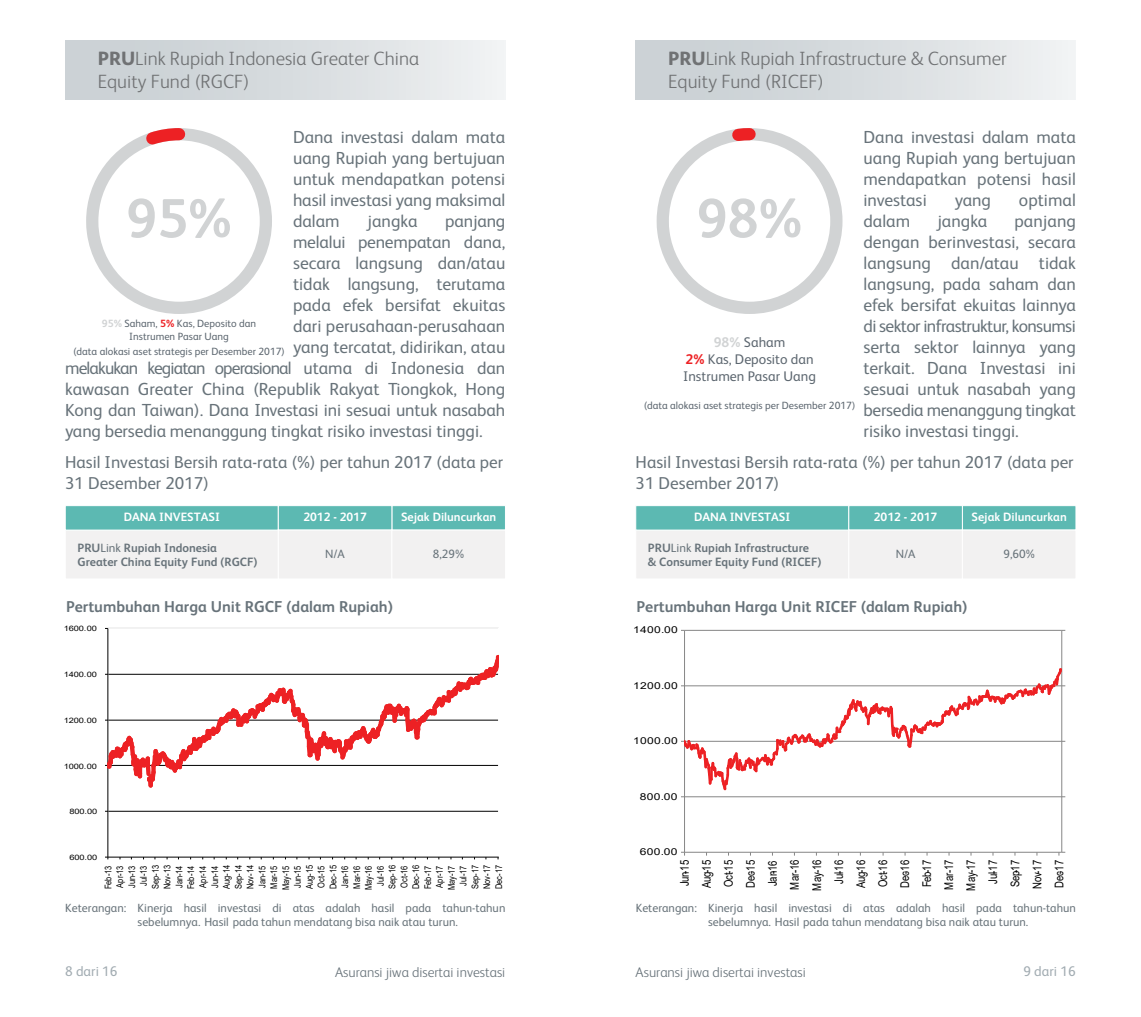
<style>
.page{position:relative;width:1141px;height:1017px;background:#fff}
.page>*{position:absolute;margin:0;border:0;box-sizing:border-box;transform-origin:0 0}
.t1{font:700 55.12px "FS Albert Pro";color:#d1d3d4}
.t2{font:300 19.25px/23.1px "FS Albert Pro";color:#707274}
.t3{font:17.5px/21px "FS Albert Pro";color:#68737a;text-align:justify}
.t4{font:17.5px "FS Albert Pro";letter-spacing:-.05em;color:#68737a}
.t5{font:17.32px/20.7px "FS Albert Pro";color:#68737a}
.t6{font:700 15.75px "FS Albert Pro";color:#68737a}
.t7{font:300 14px "FS Albert Pro";color:#68737a}
.t8{font:14px/16.8px "FS Albert Pro";color:#5d6770;text-align:center}
.t9{font:14px "FS Albert Pro";color:#a2acb2}
.t10{font:12.08px/22.1px "Arial";letter-spacing:.005em;color:#010101;text-align:center;scale:.79 1}
.t11{font:700 12.08px/14.5px "FS Albert Pro";color:#68737a}
.t12{font:700 12.08px "FS Albert Pro";color:#fff}
.t13{font:12.08px "FS Albert Pro";color:#68737a}
.t14{font:11.9px/14.3px "FS Albert Pro";color:#68737a}
.t15{font:10.5px/12.6px "FS Albert Pro";color:#5d6770;text-align:center}
.t16{font:9.45px "Arial";letter-spacing:.02em;color:#010101;scale:1.27 1}
.t17{font:9.28px/11.9px "Arial";letter-spacing:-.015em;color:#010101;text-align:center;scale:.8 1}
.t18{font:7.52px "Arial";letter-spacing:-.015em;color:#010101;scale:1.24 1}
.s1{font-weight:800}
.s2{font-weight:700;color:#d1d3d4}
.s3{font-weight:700;color:#ed2124}
.s4{font-weight:400}
</style>
<div class="page">
<div style="left:635px;top:530px;width:214px;height:49px;background:#f2f1f1"></div>
<div style="left:635px;top:505px;width:214px;height:25px;background:#5cb9b2;border:1px solid #fff"></div>
<div style="left:962px;top:505px;width:114px;height:25px;background:#5cb9b2;border:1px solid #fff"></div>
<div style="left:848px;top:505px;width:115px;height:25px;background:#5cb9b2;border:1px solid #fff"></div>
<div style="left:848px;top:530px;width:115px;height:49px;background:#f2f1f1"></div>
<div style="left:962px;top:530px;width:114px;height:49px;background:#f2f1f1"></div>
<hr style="left:685px;top:630px;width:377px;height:1px;background:#868686">
<hr style="left:1061px;top:630px;width:1px;height:222px;background:#868686">
<hr style="left:684px;top:630px;width:1px;height:222px;background:#868686">
<hr style="left:685px;top:852px;width:377px;height:1px;background:#868686">
<svg style="left:1058px;top:852px;width:7px;height:4px"></svg>
<svg style="left:681px;top:668px;width:384px;height:129px"></svg>
<div style="left:636px;top:40px;width:440px;height:60px;background:linear-gradient(to right,#c5ccd1,#eef0f1)"></div>
<svg style="left:656px;top:128px;width:187px;height:186px"></svg>
<div style="left:65px;top:530px;width:214px;height:49px;background:#f2f1f1"></div>
<div style="left:65px;top:505px;width:214px;height:25px;background:#5cb9b2;border:1px solid #fff"></div>
<div style="left:391px;top:505px;width:115px;height:25px;background:#5cb9b2;border:1px solid #fff"></div>
<div style="left:278px;top:505px;width:114px;height:25px;background:#5cb9b2;border:1px solid #fff"></div>
<div style="left:278px;top:530px;width:114px;height:49px;background:#f2f1f1"></div>
<div style="left:391px;top:530px;width:115px;height:49px;background:#f2f1f1;border:1px solid #fff"></div>
<hr style="left:108px;top:811px;width:391px;height:1px;background:#010101">
<hr style="left:498px;top:628px;width:1px;height:229px;background:#fff">
<hr style="left:107px;top:628px;width:1px;height:229px;background:#010101">
<hr style="left:108px;top:857px;width:391px;height:1px;background:#010101">
<svg style="left:105px;top:654px;width:394px;height:132px"></svg>
<div style="left:65px;top:40px;width:440px;height:60px;background:linear-gradient(to right,#c5ccd1,#edf0f1)"></div>
<svg style="left:86px;top:128px;width:186px;height:186px"></svg>
<p class="t2" style="left:98px;top:45px;width:323px"><span class="s1">PRU</span>Link Rupiah Indonesia Greater China<br>Equity Fund (RGCF)</p>
<p class="t3" style="left:293px;top:125px;width:214px">Dana investasi dalam mata uang Rupiah yang bertujuan untuk mendapatkan potensi hasil investasi yang maksimal dalam</p>
<h1 class="t1" style="left:126px;top:180px;width:107px">95%</h1>
<p class="t3" style="left:368px;top:209px;width:51px">jangka</p>
<p class="t3" style="left:445px;top:209px;width:62px">panjang</p>
<p class="t3" style="left:293px;top:230px;width:214px">melalui penempatan dana,</p>
<p class="t3" style="left:293px;top:251px;width:214px">secara langsung dan/atau</p>
<p class="t3" style="left:293px;top:272px;width:214px">tidak langsung, terutama</p>
<p class="t3" style="left:293px;top:293px;width:214px">pada efek bersifat ekuitas</p>
<p class="t3" style="left:293px;top:314px;width:214px">dari perusahaan-perusahaan</p>
<p class="t3" style="left:293px;top:335px;width:214px">yang tercatat, didirikan, atau</p>
<p class="t4" style="left:65px;top:356px;width:442px">melakukan kegiatan operasional utama di Indonesia dan</p>
<p class="t3" style="left:65px;top:377px;width:442px">kawasan Greater China (Republik Rakyat Tiongkok, Hong</p>
<p class="t3" style="left:65px;top:398px;width:442px">Kong dan Taiwan). Dana Investasi ini sesuai untuk nasabah</p>
<p class="t3" style="left:65px;top:419px;width:419px">yang bersedia menanggung tingkat risiko investasi tinggi.</p>
<p class="t15" style="left:102px;top:317px;width:156px"><span class="s2">95%</span> Saham, <span class="s3">5%</span> Kas, Deposito dan<br>Instrumen Pasar Uang</p>
<p class="t15" style="left:73px;top:344px;width:213px">(data alokasi aset strategis per Desember 2017)</p>
<p class="t2" style="left:668px;top:45px;width:340px"><span class="s1">PRU</span>Link Rupiah Infrastructure &amp; Consumer<br>Equity Fund (RICEF)</p>
<p class="t3" style="left:863px;top:125px;width:214px">Dana investasi dalam mata uang Rupiah yang bertujuan mendapatkan potensi hasil investasi</p>
<p class="t3" style="left:955px;top:188px;width:38px">yang</p>
<p class="t3" style="left:1019px;top:188px;width:58px">optimal</p>
<h1 class="t1" style="left:697px;top:180px;width:107px">98%</h1>
<p class="t3" style="left:863px;top:209px;width:48px">dalam</p>
<p class="t3" style="left:937px;top:209px;width:51px">jangka</p>
<p class="t3" style="left:863px;top:209px;width:214px;text-indent:151px">panjang dengan berinvestasi, secara langsung dan/atau tidak langsung, pada saham dan efek bersifat ekuitas lainnya di sektor infrastruktur, konsumsi serta sektor lainnya yang terkait. Dana Investasi ini sesuai untuk nasabah yang bersedia menanggung tingkat risiko investasi tinggi.</p>
<p class="t8" style="left:683px;top:333px;width:134px"><span class="s2">98%</span> Saham<br><span class="s3">2%</span> Kas, Deposito dan<br>Instrumen Pasar Uang</p>
<p class="t15" style="left:644px;top:399px;width:213px">(data alokasi aset strategis per Desember 2017)</p>
<p class="t5" style="left:65px;top:451px;width:440px">Hasil Investasi Bersih rata-rata (%) per tahun 2017 (data per<br>31 Desember 2017)</p>
<p class="t5" style="left:636px;top:451px;width:440px">Hasil Investasi Bersih rata-rata (%) per tahun 2017 (data per<br>31 Desember 2017)</p>
<p class="t12" style="left:124px;top:509px;width:98px">DANA INVESTASI</p>
<p class="t12" style="left:303px;top:509px;width:65px">2012 - 2017</p>
<p class="t12" style="left:401px;top:509px;width:97px">Sejak Diluncurkan</p>
<p class="t13" style="left:325px;top:545px;width:21px">N/A</p>
<p class="t13" style="left:433px;top:545px;width:33px">8,29%</p>
<p class="t11" style="left:77px;top:540px;width:181px">PRU<span class="s4">Link</span> Rupiah Indonesia<br>Greater China Equity Fund (RGCF)</p>
<p class="t12" style="left:694px;top:509px;width:98px">DANA INVESTASI</p>
<p class="t12" style="left:874px;top:509px;width:65px">2012 - 2017</p>
<p class="t12" style="left:971px;top:509px;width:97px">Sejak Diluncurkan</p>
<p class="t13" style="left:896px;top:545px;width:21px">N/A</p>
<p class="t13" style="left:1003px;top:545px;width:33px">9,60%</p>
<p class="t11" style="left:648px;top:540px;width:175px">PRU<span class="s4">Link</span> Rupiah Infrastructure<br>&amp; Consumer Equity Fund (RICEF)</p>
<p class="t6" style="left:66px;top:596px;width:328px">Pertumbuhan Harga Unit RGCF (dalam Rupiah)</p>
<p class="t6" style="left:637px;top:596px;width:332px">Pertumbuhan Harga Unit RICEF (dalam Rupiah)</p>
<p class="t18" style="left:64px;top:624px;width:28px">1600.00</p>
<p class="t16" style="left:633px;top:623px;width:37px">1400.00</p>
<p class="t18" style="left:64px;top:669px;width:28px">1400.00</p>
<p class="t16" style="left:633px;top:679px;width:37px">1200.00</p>
<p class="t18" style="left:64px;top:715px;width:28px">1200.00</p>
<p class="t16" style="left:633px;top:734px;width:37px">1000.00</p>
<p class="t18" style="left:64px;top:761px;width:28px">1000.00</p>
<p class="t16" style="left:640px;top:790px;width:31px">800.00</p>
<p class="t18" style="left:69px;top:806px;width:24px">800.00</p>
<p class="t18" style="left:69px;top:852px;width:24px">600.00</p>
<p class="t17" style="left:102px;top:890px;width:33px;rotate:-90deg">Feb-13<br>Apr-13<br>Jun-13<br>Jul-13<br>Sep-13<br>Nov-13<br>Jan-14<br>Feb-14<br>Apr-14<br>Jun-14<br>Aug-14<br>Sep-14<br>Nov-14<br>Jan-15<br>Mar-15<br>May-15<br>Jun-15<br>Aug-15<br>Oct-15<br>Dec-15<br>Jan-16<br>Mar-16<br>May-16<br>Jul-16<br>Sep-16<br>Oct-16<br>Dec-16<br>Feb-17<br>Apr-17<br>May-17<br>Jul-17<br>Sep-17<br>Nov-17<br>Dec-17</p>
<p class="t16" style="left:640px;top:845px;width:31px">600.00</p>
<p class="t10" style="left:673px;top:891px;width:41px;rotate:-90deg">Jun-15<br>Aug-15<br>Oct-15<br>Dec-15<br>Jan-16<br>Mar-16<br>May-16<br>Jul-16<br>Aug-16<br>Oct-16<br>Dec-16<br>Feb-17<br>Mar-17<br>May-17<br>Jul-17<br>Sep-17<br>Nov-17<br>Dec-17</p>
<p class="t14" style="left:138px;top:899px;width:369px;text-indent:-72px">Keterangan: Kinerja hasil investasi di atas adalah hasil pada tahun-tahun sebelumnya. Hasil pada tahun mendatang bisa naik atau turun.</p>
<p class="t14" style="left:708px;top:899px;width:369px;text-indent:-72px">Keterangan: Kinerja hasil investasi di atas adalah hasil pada tahun-tahun sebelumnya. Hasil pada tahun mendatang bisa naik atau turun.</p>
<p class="t9" style="left:65px;top:961px;width:54px">8 dari 16</p>
<p class="t7" style="left:335px;top:962px;width:172px">Asuransi jiwa disertai investasi</p>
<p class="t7" style="left:636px;top:962px;width:172px">Asuransi jiwa disertai investasi</p>
<p class="t9" style="left:1023px;top:961px;width:54px">9 dari 16</p>
</div>
